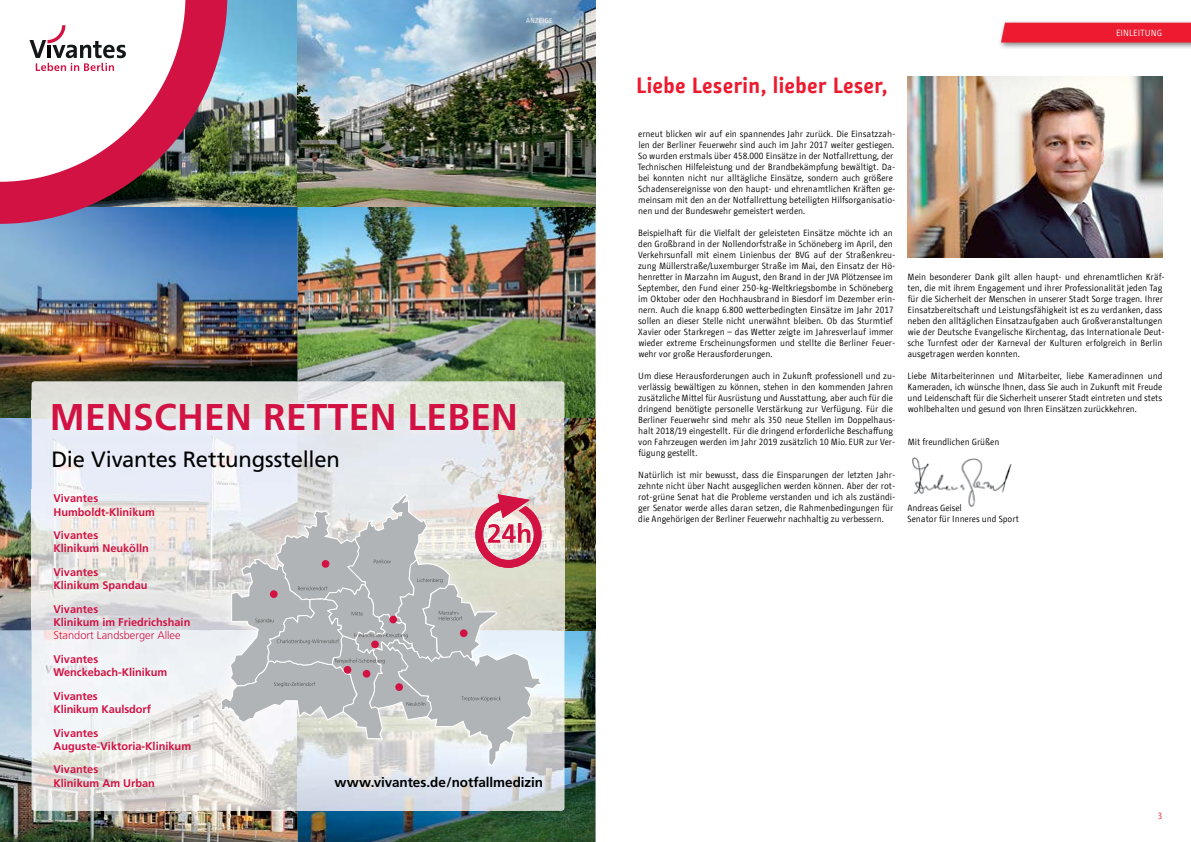
<style>
.page{position:relative;width:1191px;height:842px;background:#fff}
.page>*{position:absolute;margin:0;border:0;box-sizing:border-box;transform-origin:0 0}
.t1{font:700 37.2px "Frutiger";letter-spacing:.01em;color:#d11243}
.t2{font:22.1px "Frutiger";letter-spacing:-.01em;color:#000}
.t3{font:700 22px "BMF Change Sans Condensed";color:#ed1b2f}
.t4{font:700 13.6px "Frutiger";letter-spacing:-.005em;color:#000}
.t5{font:700 11.1px/13.3px "Frutiger";color:#d11243}
.t6{font:300 11.1px "Frutiger";color:#d11243}
.t7{font:9px/11px "BMF Change Sans Condensed";color:#000}
.t8{font:9px "BMF Change Sans Condensed";letter-spacing:.015em;color:#fff}
.t9{font:9px "BMF Change Sans Condensed";color:#ed1b2f}
.t10{font:7px "BMF Change";letter-spacing:.035em;color:#fff}
</style>
<div class="page">
<img style="left:227px;top:0;width:71px;height:207px">
<img style="left:0;top:207px;width:595px;height:212px">
<img style="left:0;top:419px;width:32px;height:211px">
<img style="left:0;top:630px;width:595px;height:212px">
<img style="left:298px;top:0;width:297px;height:210px">
<img style="left:564px;top:419px;width:31px;height:211px">
<img style="left:32px;top:420px;width:133px;height:69px">
<img style="left:165px;top:441px;width:133px;height:48px">
<img style="left:32px;top:489px;width:15px;height:141px">
<img style="left:198px;top:489px;width:13px;height:141px">
<img style="left:32px;top:630px;width:33px;height:180px">
<img style="left:198px;top:630px;width:33px;height:180px">
<img style="left:65px;top:795px;width:133px;height:15px">
<img style="left:231px;top:775px;width:300px;height:35px">
<img style="left:298px;top:382px;width:266px;height:107px">
<img style="left:531px;top:630px;width:33px;height:180px">
<img style="left:551px;top:489px;width:13px;height:141px">
<img style="left:0;top:0;width:227px;height:224px">
<img style="left:47px;top:487px;width:151px;height:308px">
<div style="left:32px;top:382px;width:266px;height:18px;background:#dcdcd8"></div>
<img style="left:32px;top:400px;width:10px;height:19px">
<img style="left:42px;top:393px;width:484px;height:48px">
<img style="left:42px;top:419px;width:256px;height:1px">
<svg style="left:298px;top:393px;width:1px;height:26px"></svg>
<img style="left:211px;top:485px;width:340px;height:290px">
<svg style="left:220px;top:494px;width:324px;height:273px;background:#cbc7c8"></svg>
<svg style="left:0;top:0;width:185px;height:182px"></svg>
<img style="left:907px;top:76px;width:255px;height:182px">
<img style="left:912px;top:457px;width:100px;height:50px">
<div style="left:997px;top:19px;width:194px;height:31px;background:#000;opacity:.5"></div>
<div style="left:1001px;top:23px;width:190px;height:20px;background:#ed1b2f"></div>
<p class="t10" style="left:526px;top:16px;width:28px">ANZEIGE</p>
<h1 class="t1" style="left:50px;top:395px;width:469px">MENSCHEN RETTEN LEBEN</h1>
<h2 class="t2" style="left:51px;top:446px;width:290px">Die Vivantes Rettungsstellen</h2>
<p class="t5" style="left:53px;top:492px;width:103px">Vivantes<br>Humboldt-Klinikum</p>
<p class="t5" style="left:53px;top:529px;width:97px">Vivantes<br>Klinikum Neukölln</p>
<p class="t5" style="left:53px;top:566px;width:96px">Vivantes<br>Klinikum Spandau</p>
<p class="t5" style="left:53px;top:602px;width:138px">Vivantes<br>Klinikum im Friedrichshain</p>
<p class="t6" style="left:53px;top:629px;width:129px">Standort Landsberger Allee</p>
<p class="t5" style="left:53px;top:652px;width:115px">Vivantes<br>Wenckebach-Klinikum</p>
<p class="t5" style="left:53px;top:689px;width:99px">Vivantes<br>Klinikum Kaulsdorf</p>
<p class="t5" style="left:53px;top:726px;width:139px">Vivantes<br>Auguste-Viktoria-Klinikum</p>
<p class="t5" style="left:53px;top:763px;width:103px">Vivantes<br>Klinikum Am Urban</p>
<h3 class="t4" style="left:334px;top:774px;width:210px">www.vivantes.de/notfallmedizin</h3>
<p class="t8" style="left:1116px;top:27px;width:48px">EINLEITUNG</p>
<h3 class="t3" style="left:636px;top:70px;width:253px">Liebe Leserin, lieber Leser,</h3>
<p class="t7" style="left:638px;top:128px;width:259px">erneut blicken wir auf ein spannendes Jahr zurück. Die Einsatzzah&shy;len der Berliner Feuerwehr sind auch im Jahr 2017 weiter gestiegen.<br>So wurden erstmals über 458.000 Einsätze in der Notfallrettung, der Technischen Hilfeleistung und der Brandbekämpfung bewältigt. Da&shy;bei konnten nicht nur alltägliche Einsätze, sondern auch größere Schadensereignisse von den haupt- und ehrenamtlichen Kräften ge&shy;meinsam mit den an der Notfallrettung beteiligten Hilfsorganisatio&shy;nen und der Bundeswehr gemeistert werden.</p>
<p class="t7" style="left:638px;top:227px;width:259px">Beispielhaft für die Vielfalt der geleisteten Einsätze möchte ich an den Großbrand in der Nollendorfstraße in Schöneberg im April, den Verkehrsunfall mit einem Linienbus der BVG auf der Straßenkreu&shy;zung Müllerstraße/Luxemburger Straße im Mai, den Einsatz der Hö&shy;henretter in Marzahn im August, den Brand in der JVA Plötzensee im September, den Fund einer 250-kg-Weltkriegsbombe in Schöneberg im Oktober oder den Hochhausbrand in Biesdorf im Dezember erin&shy;nern. Auch die knapp 6.800 wetterbedingten Einsätze im Jahr 2017 sollen an dieser Stelle nicht unerwähnt bleiben. Ob das Sturmtief Xavier oder Starkregen – das Wetter zeigte im Jahresverlauf immer wieder extreme Erscheinungsformen und stellte die Berliner Feuer&shy;wehr vor große Herausforderungen.</p>
<p class="t7" style="left:638px;top:370px;width:259px">Um diese Herausforderungen auch in Zukunft professionell und zu&shy;verlässig bewältigen zu können, stehen in den kommenden Jahren zusätzliche Mittel für Ausrüstung und Ausstattung, aber auch für die dringend benötigte personelle Verstärkung zur Verfügung. Für die Berliner Feuerwehr sind mehr als 350 neue Stellen im Doppelhaus&shy;halt 2018/19 eingestellt. Für die dringend erforderliche Beschaffung von Fahrzeugen werden im Jahr 2019 zusätzlich 10 Mio. EUR zur Ver&shy;fügung gestellt.</p>
<p class="t7" style="left:638px;top:469px;width:259px">Natürlich ist mir bewusst, dass die Einsparungen der letzten Jahr&shy;zehnte nicht über Nacht ausgeglichen werden können. Aber der rot&shy;rot-grüne Senat hat die Probleme verstanden und ich als zuständi&shy;ger Senator werde alles daran setzen, die Rahmenbedingungen für die Angehörigen der Berliner Feuerwehr nachhaltig zu verbessern.</p>
<p class="t7" style="left:907px;top:271px;width:259px">Mein besonderer Dank gilt allen haupt- und ehrenamtlichen Kräf&shy;ten, die mit ihrem Engagement und ihrer Professionalität jeden Tag für die Sicherheit der Menschen in unserer Stadt Sorge tragen. Ihrer Einsatzbereitschaft und Leistungsfähigkeit ist es zu verdanken, dass neben den alltäglichen Einsatzaufgaben auch Großveranstaltungen wie der Deutsche Evangelische Kirchentag, das Internationale Deut&shy;sche Turnfest oder der Karneval der Kulturen erfolgreich in Berlin ausgetragen werden konnten.</p>
<p class="t7" style="left:907px;top:370px;width:256px;text-align:justify">Liebe Mitarbeiterinnen und Mitarbeiter, liebe Kameradinnen und Kameraden, ich wünsche Ihnen, dass Sie auch in Zukunft mit Freude und Leidenschaft für die Sicherheit unserer Stadt eintreten und stets wohlbehalten und gesund von Ihren Einsätzen zurückkehren.</p>
<p class="t7" style="left:907px;top:436px;width:93px">Mit freundlichen Grüßen</p>
<p class="t7" style="left:907px;top:502px;width:113px">Andreas Geisel<br>Senator für Inneres und Sport</p>
<p class="t9" style="left:1158px;top:810px;width:6px">3</p>
</div>
